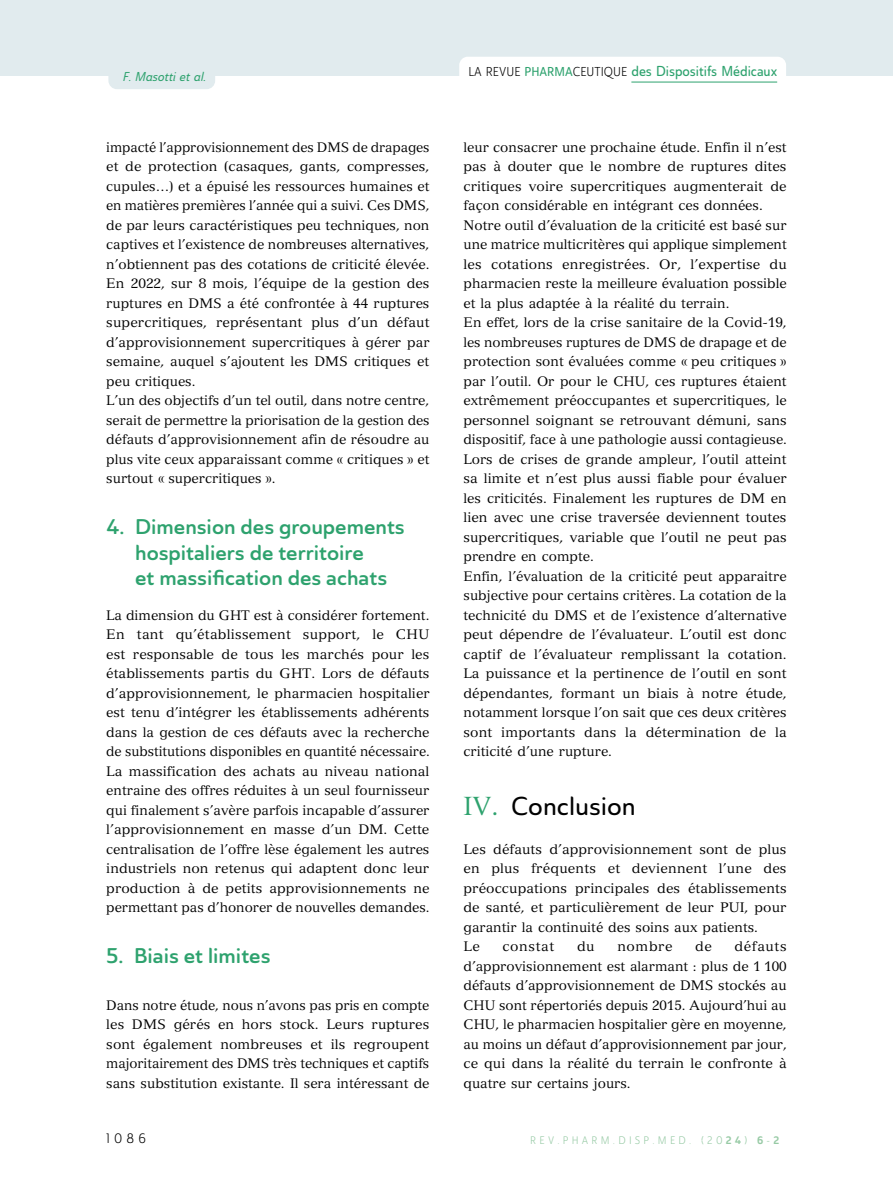
<style>
.page{position:relative;width:893px;height:1191px;background:#fff}
.page>*{position:absolute;margin:0;border:0;box-sizing:border-box;transform-origin:0 0}
.T4__I{font:25.5px "Ainslie Sans Nor Med";color:#000}
.T5__1{font:21px/25.5px "Ainslie Sans Nor Dem";color:#2ea26e;text-align:center}
.t1{font:14.25px "Ainslie Sans Con Med";color:#2ea26e}
.TEXTE_Courant{font:13.5px/19.5px "Versailles LT Std";color:#000;text-align:justify}
.TEXTE_Courant-2{font:13.5px "Versailles LT Std";letter-spacing:.045em;color:#000}
.t2{font:13.5px "Ainslie Sans Con Boo";color:#000}
.t3{font:12.75px "Ainslie Sans Con Med It";color:#2ea26e}
.t4{font:10.8px "Ainslie Sans Con Boo";letter-spacing:.3em;color:#97caa5}
.s1{font-family:"Ainslie Sans Con Boo";font-size:12.75px;color:#000}
.s2{font-size:12.75px}
.s3{font-family:"Versailles LT Std";color:#2ea26e}
.s4{font-family:"Ainslie Sans Con Bol"}
</style>
<div class="page">
<div style="left:0;top:0;width:893px;height:76px;background:#e1ebee"></div>
<div style="left:459px;top:57px;width:327px;height:35px;background:#fff;border-radius:9px"></div>
<hr style="left:631px;top:82px;width:146px;height:1px;background:#2ea26e">
<div style="left:108px;top:54px;width:107px;height:35px;background:#e1ebee;border-radius:9px"></div>
<p class="t3" style="left:123px;top:68px;width:85px">F. Masotti et al.</p>
<p class="t1" style="left:468px;top:62px;width:310px"><span class="s1">LA REVUE</span> <span class="s2">PHARMA</span><span class="s1">CEUTIQUE</span> des Dispositifs Médicaux</p>
<p class="TEXTE_Courant" style="left:106px;top:137px;width:325px">impacté l’approvisionnement des DMS de drapages et de protection (casaques, gants, compresses, cupules…) et a épuisé les ressources humaines et en matières premières l’année qui a suivi. Ces DMS, de par leurs caractéristiques peu techniques, non captives et l’existence de nombreuses alternatives, n’obtiennent pas des cotations de criticité élevée.</p>
<p class="TEXTE_Courant" style="left:106px;top:274px;width:325px">En 2022, sur 8 mois, l’équipe de la gestion des ruptures en DMS a été confrontée à 44 ruptures supercritiques, représentant plus d’un défaut d’approvisionnement supercritiques à gérer par semaine, auquel s’ajoutent les DMS critiques et peu critiques.</p>
<p class="TEXTE_Courant" style="left:106px;top:391px;width:325px">L’un des objectifs d’un tel outil, dans notre centre, serait de permettre la priorisation de la gestion des défauts d’approvisionnement afin de résoudre au plus vite ceux apparaissant comme « critiques » et surtout « supercritiques ».</p>
<p class="T5__1" style="left:106px;top:514px;width:300px">4. Dimension des groupements hospitaliers de territoire<br>et massification des achats</p>
<p class="TEXTE_Courant" style="left:106px;top:605px;width:325px">La dimension du GHT est à considérer fortement.<br>En tant qu’établissement support, le CHU est responsable de tous les marchés pour les établissements partis du GHT. Lors de défauts d’approvisionnement, le pharmacien hospitalier est tenu d’intégrer les établissements adhérents dans la gestion de ces défauts avec la recherche de substitutions disponibles en quantité nécessaire.</p>
<p class="TEXTE_Courant" style="left:106px;top:761px;width:325px">La massification des achats au niveau national entraine des offres réduites à un seul fournisseur qui finalement s’avère parfois incapable d’assurer l’approvisionnement en masse d’un DM. Cette centralisation de l’offre lèse également les autres industriels non retenus qui adaptent donc leur production à de petits approvisionnements ne permettant pas d’honorer de nouvelles demandes.</p>
<p class="T5__1" style="left:106px;top:943px;width:166px">5. Biais et limites</p>
<p class="TEXTE_Courant" style="left:106px;top:995px;width:325px">Dans notre étude, nous n’avons pas pris en compte les DMS gérés en hors stock. Leurs ruptures sont également nombreuses et ils regroupent majoritairement des DMS très techniques et captifs sans substitution existante. Il sera intéressant de</p>
<p class="TEXTE_Courant" style="left:463px;top:137px;width:325px">leur consacrer une prochaine étude. Enfin il n’est pas à douter que le nombre de ruptures dites critiques voire supercritiques augmenterait de façon considérable en intégrant ces données.</p>
<p class="TEXTE_Courant" style="left:463px;top:215px;width:325px">Notre outil d’évaluation de la criticité est basé sur une matrice multicritères qui applique simplement les cotations enregistrées. Or, l’expertise du pharmacien reste la meilleure évaluation possible et la plus adaptée à la réalité du terrain.</p>
<p class="TEXTE_Courant" style="left:463px;top:313px;width:325px">En effet, lors de la crise sanitaire de la Covid-19, les nombreuses ruptures de DMS de drapage et de protection sont évaluées comme « peu critiques » par l’outil. Or pour le CHU, ces ruptures étaient extrêmement préoccupantes et supercritiques, le personnel soignant se retrouvant démuni, sans dispositif, face à une pathologie aussi contagieuse.<br>Lors de crises de grande ampleur, l’outil atteint sa limite et n’est plus aussi fiable pour évaluer les criticités. Finalement les ruptures de DM en lien avec une crise traversée deviennent toutes supercritiques, variable que l’outil ne peut pas prendre en compte.</p>
<p class="TEXTE_Courant" style="left:463px;top:566px;width:325px">Enfin, l’évaluation de la criticité peut apparaitre subjective pour certains critères. La cotation de la technicité du DMS et de l’existence d’alternative peut dépendre de l’évaluateur. L’outil est donc captif de l’évaluateur remplissant la cotation.<br>La puissance et la pertinence de l’outil en sont dépendantes, formant un biais à notre étude, notamment lorsque l’on sait que ces deux critères sont importants dans la détermination de la criticité d’une rupture.</p>
<p class="T4__I" style="left:463px;top:790px;width:174px"><span class="s3">IV.</span> Conclusion</p>
<p class="TEXTE_Courant" style="left:463px;top:839px;width:325px">Les défauts d’approvisionnement sont de plus en plus fréquents et deviennent l’une des préoccupations principales des établissements de santé, et particulièrement de leur PUI, pour garantir la continuité des soins aux patients.</p>
<p class="TEXTE_Courant" style="left:463px;top:937px;width:18px">Le</p>
<p class="TEXTE_Courant-2" style="left:503px;top:938px;width:53px">constat</p>
<p class="TEXTE_Courant" style="left:577px;top:937px;width:19px">du</p>
<p class="TEXTE_Courant" style="left:617px;top:937px;width:57px">nombre</p>
<p class="TEXTE_Courant" style="left:695px;top:937px;width:18px">de</p>
<p class="TEXTE_Courant" style="left:463px;top:937px;width:325px;text-indent:271px">défauts d’approvisionnement est alarmant : plus de 1 100 défauts d’approvisionnement de DMS stockés au CHU sont répertoriés depuis 2015. Aujourd’hui au CHU, le pharmacien hospitalier gère en moyenne, au moins un défaut d’approvisionnement par jour, ce qui dans la réalité du terrain le confronte à quatre sur certains jours.</p>
<p class="t2" style="left:106px;top:1130px;width:41px">1086</p>
<p class="t4" style="left:530px;top:1133px;width:251px">REV.PHARM.DISP.MED. (20<span class="s4">24</span>) <span class="s4">6</span>-<span class="s4">2</span></p>
</div>
